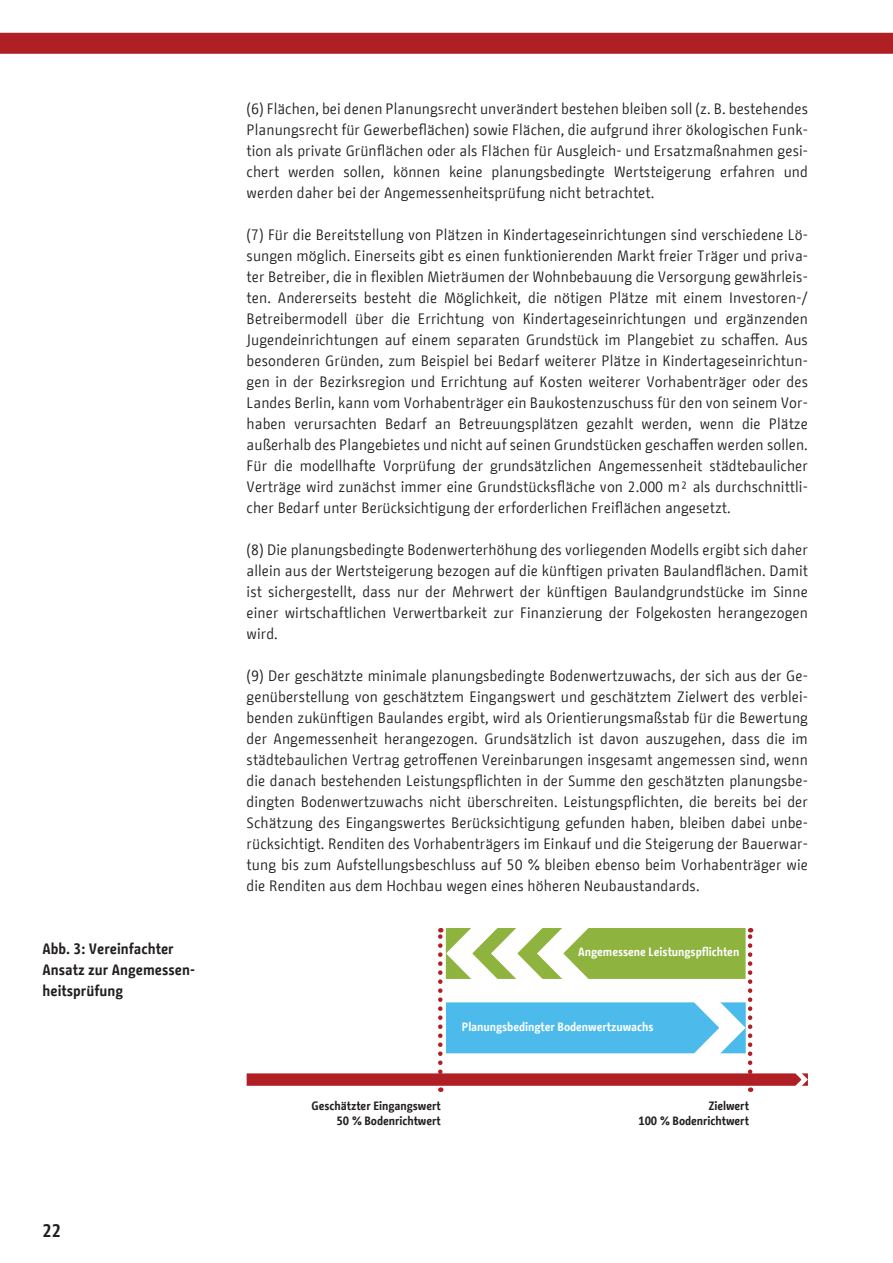
<style>
.page{position:relative;width:893px;height:1263px;background:#fff}
.page>*{position:absolute;margin:0;border:0;box-sizing:border-box;transform-origin:0 0}
.t1{font:700 18px "BMF Change";color:#231f20}
._02_03_Innen_Fließte{font:15px/21px "BMF Change";letter-spacing:.005em;color:#231f20;text-align:justify}
._02_02_Innen_Einleit{font:700 15px/21px "BMF Change";color:#231f20}
.t2{font:700 12px/14.4px "BMF Change";letter-spacing:-.005em;color:#231f20;text-align:right}
.t3{font:700 12px "BMF Change";letter-spacing:-.005em;color:#fff}
</style>
<div class="page">
<div style="left:0;top:33px;width:893px;height:21px;background:#b01f23"></div>
<div style="left:446px;top:928px;width:300px;height:51px;background:#8eb33e"></div>
<div style="left:446px;top:1002px;width:300px;height:51px;background:#4cbbeb"></div>
<div style="left:247px;top:1073px;width:561px;height:13px;background:#b01f23"></div>
<svg style="left:790px;top:1073px;width:18px;height:13px"></svg>
<svg style="left:433px;top:928px;width:178px;height:146px"></svg>
<svg style="left:671px;top:928px;width:88px;height:164px"></svg>
<p class="_02_02_Innen_Einleit" style="left:43px;top:938px;width:133px">Abb. 3: Vereinfachter</p>
<p class="_02_02_Innen_Einleit" style="left:43px;top:959px;width:154px">Ansatz zur Angemessen&shy;heitsprüfung</p>
<p class="t1" style="left:43px;top:1218px;width:20px">22</p>
<p class="_02_03_Innen_Fließte" style="left:247px;top:98px;width:563px">(6) Flächen, bei denen Planungsrecht unverändert bestehen bleiben soll (z. B. bestehendes Planungsrecht für Gewerbeflächen) sowie Flächen, die aufgrund ihrer ökologischen Funk&shy;tion als private Grünflächen oder als Flächen für Ausgleich- und Ersatzmaßnahmen gesi&shy;chert werden sollen, können keine planungsbedingte Wertsteigerung erfahren und werden daher bei der Angemessenheitsprüfung nicht betrachtet.</p>
<p class="_02_03_Innen_Fließte" style="left:247px;top:224px;width:563px">(7) Für die Bereitstellung von Plätzen in Kindertageseinrichtungen sind verschiedene Lö&shy;sungen möglich. Einerseits gibt es einen funktionierenden Markt freier Träger und priva&shy;ter Betreiber, die in flexiblen Mieträumen der Wohnbebauung die Versorgung gewährleis&shy;ten. Andererseits besteht die Möglichkeit, die nötigen Plätze mit einem Investoren-/ Betreibermodell über die Errichtung von Kindertageseinrichtungen und ergänzenden Jugendeinrichtungen auf einem separaten Grundstück im Plangebiet zu schaffen. Aus besonderen Gründen, zum Beispiel bei Bedarf weiterer Plätze in Kindertageseinrichtun&shy;gen in der Bezirksregion und Errichtung auf Kosten weiterer Vorhabenträger oder des Landes Berlin, kann vom Vorhabenträger ein Baukostenzuschuss für den von seinem Vor&shy;haben verursachten Bedarf an Betreuungsplätzen gezahlt werden, wenn die Plätze außerhalb des Plangebietes und nicht auf seinen Grundstücken geschaffen werden sollen.<br>Für die modellhafte Vorprüfung der grundsätzlichen Angemessenheit städtebaulicher Verträge wird zunächst immer eine Grundstücksfläche von 2.000 m² als durchschnittli&shy;cher Bedarf unter Berücksichtigung der erforderlichen Freiflächen angesetzt.</p>
<p class="_02_03_Innen_Fließte" style="left:247px;top:539px;width:563px">(8) Die planungsbedingte Bodenwerterhöhung des vorliegenden Modells ergibt sich daher allein aus der Wertsteigerung bezogen auf die künftigen privaten Baulandflächen. Damit ist sichergestellt, dass nur der Mehrwert der künftigen Baulandgrundstücke im Sinne einer wirtschaftlichen Verwertbarkeit zur Finanzierung der Folgekosten herangezogen wird.</p>
<p class="_02_03_Innen_Fließte" style="left:247px;top:665px;width:563px">(9) Der geschätzte minimale planungsbedingte Bodenwertzuwachs, der sich aus der Ge&shy;genüberstellung von geschätztem Eingangswert und geschätztem Zielwert des verblei&shy;benden zukünftigen Baulandes ergibt, wird als Orientierungsmaßstab für die Bewertung der Angemessenheit herangezogen. Grundsätzlich ist davon auszugehen, dass die im städtebaulichen Vertrag getroffenen Vereinbarungen insgesamt angemessen sind, wenn die danach bestehenden Leistungspflichten in der Summe den geschätzten planungsbe&shy;dingten Bodenwertzuwachs nicht überschreiten. Leistungspflichten, die bereits bei der Schätzung des Eingangswertes Berücksichtigung gefunden haben, bleiben dabei unbe&shy;rücksichtigt. Renditen des Vorhabenträgers im Einkauf und die Steigerung der Bauerwar&shy;tung bis zum Aufstellungsbeschluss auf 50 % bleiben ebenso beim Vorhabenträger wie</p>
<p class="_02_03_Innen_Fließte" style="left:247px;top:875px;width:454px">die Renditen aus dem Hochbau wegen eines höheren Neubaustandards.</p>
<p class="t3" style="left:578px;top:943px;width:163px">Angemessene Leistungspflichten</p>
<p class="t3" style="left:462px;top:1018px;width:193px">Planungsbedingter Bodenwertzuwachs</p>
<p class="t2" style="left:312px;top:1099px;width:131px">Geschätzter Eingangswert<br>50 % Bodenrichtwert</p>
<p class="t2" style="left:639px;top:1099px;width:112px">Zielwert<br>100 % Bodenrichtwert</p>
</div>
